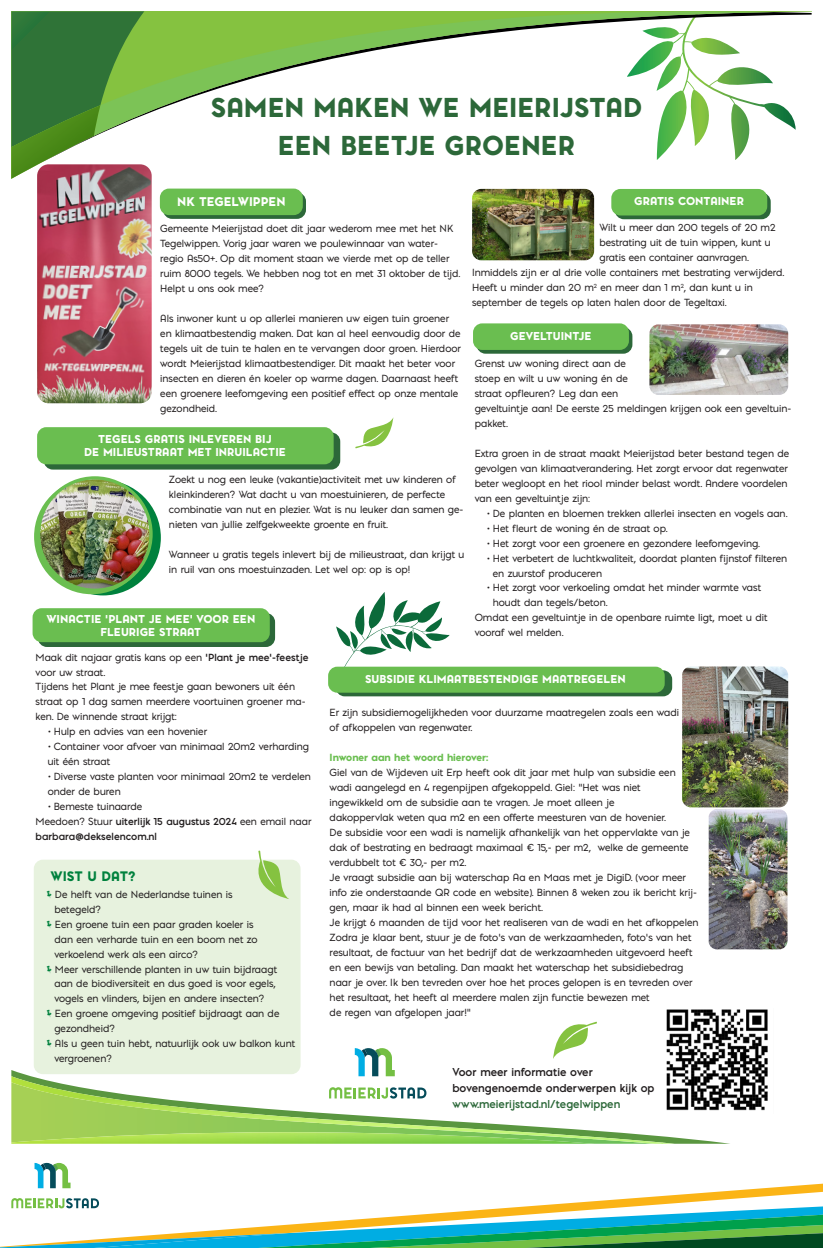
<style>
.page{position:relative;width:823px;height:1248px;background:#fff}
.page>*{position:absolute;margin:0;border:0;box-sizing:border-box;transform-origin:0 0}
.t1{font:900 25.4px/38.2px "Pontiac";color:#2c6839;text-align:center}
.t2{font:900 12.8px "Pontiac";color:#00813d}
.t3{font:900 11.8px "Pontiac";color:#fff}
.t4{font:900 10.7px/12.8px "Pontiac";color:#fff;text-align:center}
.t5{font:700 10.7px/16px "Pontiac";color:#231f20}
.t6{font:700 10.7px "Pontiac";color:#2c6839}
.t7{font:9.6px/15px "Pontiac";color:#231f20}
.t8{font:900 9.6px "Pontiac";color:#6abe50}
.t9{font:700 9.6px "Pontiac";color:#231f20}
.s1{font-weight:700}
</style>
<div class="page">
<svg style="left:38px;top:1183px;width:784px;height:14px"></svg>
<svg style="left:0;top:1197px;width:822px;height:50px"></svg>
<svg style="left:34px;top:1162px;width:36px;height:26px"></svg>
<svg style="left:336px;top:592px;width:113px;height:74px"></svg>
<div style="left:34px;top:859px;width:266px;height:215px;background:#e7f2de;border-radius:9px"></div>
<svg style="left:656px;top:12px;width:155px;height:148px"></svg>
<svg style="left:192px;top:11px;width:581px;height:125px"></svg>
<svg style="left:11px;top:11px;width:181px;height:123px;background:#629e4f"></svg>
<img style="left:11px;top:105px;width:89px;height:74px">
<img style="left:472px;top:189px;width:121px;height:71px">
<img style="left:37px;top:164px;width:115px;height:239px">
<svg style="left:614px;top:193px;width:156px;height:26px"></svg>
<div style="left:611px;top:189px;width:155px;height:26px;background:#6abe50;border-radius:9px"></div>
<svg style="left:354px;top:1048px;width:38px;height:21px"></svg>
<svg style="left:45px;top:480px;width:116px;height:115px"></svg>
<div style="left:34px;top:478px;width:115px;height:116px;background:#6abe50;border-radius:50%"></div>
<img style="left:39px;top:478px;width:112px;height:112px;border-radius:56px">
<div style="left:37px;top:476px;width:116px;height:115px;border:3px solid #6abe50;border-radius:50%"></div>
<div style="left:163px;top:192px;width:143px;height:27px;background:#2c6839;border-radius:9px"></div>
<div style="left:160px;top:188px;width:142px;height:27px;background:#6abe50;border-radius:9px"></div>
<div style="left:476px;top:327px;width:156px;height:26px;background:#2c6839;border-radius:9px"></div>
<div style="left:472px;top:323px;width:156px;height:27px;background:#6abe50;border-radius:9px"></div>
<svg style="left:44px;top:432px;width:296px;height:37px;background:#306e3a"></svg>
<div style="left:37px;top:427px;width:296px;height:37px;background:#6abe50;border-radius:9px"></div>
<img style="left:649px;top:324px;width:138px;height:71px">
<svg style="left:11px;top:1069px;width:713px;height:74px"></svg>
<img style="left:654px;top:1136px;width:8px;height:7px">
<svg style="left:661px;top:1142px;width:13px;height:1px"></svg>
<img style="left:11px;top:1076px;width:35px;height:6px">
<svg style="left:11px;top:1082px;width:643px;height:61px"></svg>
<img style="left:11px;top:1132px;width:583px;height:11px">
<div style="left:38px;top:613px;width:237px;height:34px;background:linear-gradient(to right,#2d683a,#2c6939);border-radius:9px"></div>
<div style="left:33px;top:608px;width:236px;height:34px;background:#6abe50;border-radius:9px"></div>
<img style="left:682px;top:666px;width:105px;height:141px">
<img style="left:708px;top:809px;width:79px;height:140px">
<img style="left:661px;top:1009px;width:107px;height:104px">
<svg style="left:553px;top:1021px;width:44px;height:37px"></svg>
<svg style="left:355px;top:418px;width:38px;height:31px"></svg>
<svg style="left:249px;top:850px;width:40px;height:49px"></svg>
<svg style="left:335px;top:670px;width:336px;height:26px"></svg>
<div style="left:328px;top:666px;width:336px;height:26px;background:#6abe50;border-radius:9px"></div>
<h1 class="t1" style="left:210px;top:87px;width:433px">SAMEN MAKEN WE MEIERIJSTAD<br>EEN BEETJE GROENER</h1>
<p class="t3" style="left:177px;top:192px;width:110px">NK TEGELWIPPEN</p>
<p class="t7" style="left:160px;top:221px;width:301px">Gemeente Meierijstad doet dit jaar wederom mee met het NK Tegelwippen. Vorig jaar waren we poulewinnaar van water&shy;regio As50+. Op dit moment staan we vierde met op de teller ruim 8000 tegels. We hebben nog tot en met 31 oktober de tijd.<br>Helpt u ons ook mee?</p>
<p class="t7" style="left:160px;top:310px;width:302px">Als inwoner kunt u op allerlei manieren uw eigen tuin groener en klimaatbestendig maken. Dat kan al heel eenvoudig door de tegels uit de tuin te halen en te vervangen door groen. Hierdoor wordt Meierijstad klimaatbestendiger. Dit maakt het beter voor insecten en dieren én koeler op warme dagen. Daarnaast heeft een groenere leefomgeving een positief effect op onze mentale gezondheid.</p>
<p class="t4" style="left:84px;top:432px;width:203px">TEGELS GRATIS INLEVEREN BIJ<br>DE MILIEUSTRAAT MET INRUILACTIE</p>
<p class="t7" style="left:169px;top:472px;width:296px">Zoekt u nog een leuke (vakantie)activiteit met uw kinderen of kleinkinderen? Wat dacht u van moestuinieren, de perfecte combinatie van nut en plezier. Wat is nu leuker dan samen ge&shy;nieten van jullie zelfgekweekte groente en fruit.</p>
<p class="t7" style="left:169px;top:547px;width:297px">Wanneer u gratis tegels inlevert bij de milieustraat, dan krijgt u in ruil van ons moestuinzaden. Let wel op: op is op!</p>
<p class="t4" style="left:46px;top:612px;width:210px">WINACTIE ‘PLANT JE MEE’ VOOR EEN<br>FLEURIGE STRAAT</p>
<p class="t4" style="left:633px;top:194px;width:111px">GRATIS CONTAINER</p>
<p class="t7" style="left:599px;top:220px;width:177px">Wilt u meer dan 200 tegels of 20 m2</p>
<p class="t7" style="left:599px;top:235px;width:173px">bestrating uit de tuin wippen, kunt u</p>
<p class="t7" style="left:599px;top:250px;width:151px">gratis een container aanvragen.</p>
<p class="t7" style="left:472px;top:265px;width:313px">Inmiddels zijn er al drie volle containers met bestrating verwijderd.</p>
<p class="t7" style="left:472px;top:280px;width:282px">Heeft u minder dan 20 m<sup>2</sup> en meer dan 1 m<sup>2</sup>, dan kunt u in</p>
<p class="t7" style="left:472px;top:295px;width:255px">september de tegels op laten halen door de Tegeltaxi.</p>
<p class="t4" style="left:510px;top:329px;width:83px">GEVELTUINTJE</p>
<p class="t7" style="left:474px;top:355px;width:318px">Grenst uw woning direct aan de<br>stoep en wilt u uw woning én de<br>straat opfleuren? Leg dan een<br>geveltuintje aan! De eerste 25 meldingen krijgen ook een geveltuin&shy;pakket.</p>
<p class="t7" style="left:474px;top:445px;width:316px">Extra groen in de straat maakt Meierijstad beter bestand tegen de gevolgen van klimaatverandering. Het zorgt ervoor dat regenwater beter wegloopt en het riool minder belast wordt. Andere voordelen van een geveltuintje zijn:</p>
<p class="t7" style="left:492px;top:505px;width:295px">De planten en bloemen trekken allerlei insecten en vogels aan.</p>
<p class="t7" style="left:492px;top:520px;width:176px">Het fleurt de woning én de straat op.</p>
<p class="t7" style="left:492px;top:535px;width:268px">Het zorgt voor een groenere en gezondere leefomgeving.</p>
<p class="t7" style="left:492px;top:550px;width:296px">Het verbetert de luchtkwaliteit, doordat planten fijnstof filteren</p>
<p class="t7" style="left:492px;top:565px;width:111px">en zuurstof produceren</p>
<p class="t7" style="left:492px;top:580px;width:269px">Het zorgt voor verkoeling omdat het minder warmte vast</p>
<p class="t7" style="left:492px;top:595px;width:116px">houdt dan tegels/beton.</p>
<p class="t7" style="left:474px;top:610px;width:294px">Omdat een geveltuintje in de openbare ruimte ligt, moet u dit</p>
<p class="t7" style="left:474px;top:625px;width:90px">vooraf wel melden.</p>
<p class="t7" style="left:36px;top:649px;width:274px">Maak dit najaar gratis kans op een <span class="s1">‘Plant je mee’-feestje</span></p>
<p class="t7" style="left:36px;top:664px;width:71px">voor uw straat.</p>
<p class="t7" style="left:36px;top:679px;width:261px">Tijdens het Plant je mee feestje gaan bewoners uit één</p>
<p class="t7" style="left:36px;top:694px;width:271px">straat op 1 dag samen meerdere voortuinen groener ma-</p>
<p class="t7" style="left:36px;top:709px;width:143px">ken. De winnende straat krijgt:</p>
<p class="t7" style="left:54px;top:724px;width:155px">Hulp en advies van een hovenier</p>
<p class="t7" style="left:54px;top:739px;width:256px">Container voor afvoer van minimaal 20m2 verharding</p>
<p class="t7" style="left:48px;top:754px;width:64px">uit één straat</p>
<p class="t7" style="left:54px;top:769px;width:258px">Diverse vaste planten voor minimaal 20m2 te verdelen</p>
<p class="t7" style="left:48px;top:784px;width:74px">onder de buren</p>
<p class="t7" style="left:54px;top:798px;width:90px">Bemeste tuinaarde</p>
<p class="t7" style="left:36px;top:813px;width:277px">Meedoen? Stuur <span class="s1">uiterlijk 15 augustus 2024</span> een email naar</p>
<p class="t9" style="left:36px;top:829px;width:123px">barbara@dekselencom.nl</p>
<h2 class="t2" style="left:50px;top:866px;width:87px">WIST U DAT?</h2>
<p class="t7" style="left:54px;top:886px;width:242px">De helft van de Nederlandse tuinen is<br>betegeld?<br>Een groene tuin een paar graden koeler is<br>dan een verharde tuin en een boom net zo verkoelend werk als een airco?<br>Meer verschillende planten in uw tuin bijdraagt aan de biodiversiteit en dus goed is voor egels, vogels en vlinders, bijen en andere insecten?<br>Een groene omgeving positief bijdraagt aan de gezondheid?<br>Als u geen tuin hebt, natuurlijk ook uw balkon kunt vergroenen?</p>
<p class="t4" style="left:365px;top:672px;width:262px">SUBSIDIE KLIMAATBESTENDIGE MAATREGELEN</p>
<p class="t7" style="left:329px;top:704px;width:351px">Er zijn subsidiemogelijkheden voor duurzame maatregelen zoals een wadi of afkoppelen van regenwater.</p>
<p class="t8" style="left:329px;top:750px;width:160px">Inwoner aan het woord hierover:</p>
<p class="t7" style="left:329px;top:764px;width:370px">Giel van de Wijdeven uit Erp heeft ook dit jaar met hulp van subsidie een wadi aangelegd en 4 regenpijpen afgekoppeld. Giel: “Het was niet<br>ingewikkeld om de subsidie aan te vragen. Je moet alleen je<br>dakoppervlak weten qua m2 en een offerte meesturen van de hovenier.<br>De subsidie voor een wadi is namelijk afhankelijk van het oppervlakte van je dak of bestrating en bedraagt maximaal € 15,- per m2, welke de gemeente verdubbelt tot € 30,- per m2.<br>Je vraagt subsidie aan bij waterschap Aa en Maas met je DigiD. (voor meer info zie onderstaande QR code en website). Binnen 8 weken zou ik bericht krij&shy;gen, maar ik had al binnen een week bericht.<br>Je krijgt 6 maanden de tijd voor het realiseren van de wadi en het afkoppelen Zodra je klaar bent, stuur je de foto’s van de werkzaamheden, foto’s van het resultaat, de factuur van het bedrijf dat de werkzaamheden uitgevoerd heeft en een bewijs van betaling. Dan maakt het waterschap het subsidiebedrag naar je over. Ik ben tevreden over hoe het proces gelopen is en tevreden over het resultaat, het heeft al meerdere malen zijn functie bewezen met<br>de regen van afgelopen jaar!”</p>
<p class="t5" style="left:452px;top:1063px;width:203px">Voor meer informatie over bovengenoemde onderwerpen kijk op</p>
<p class="t6" style="left:452px;top:1096px;width:169px">www.meierijstad.nl/tegelwippen</p>
</div>
